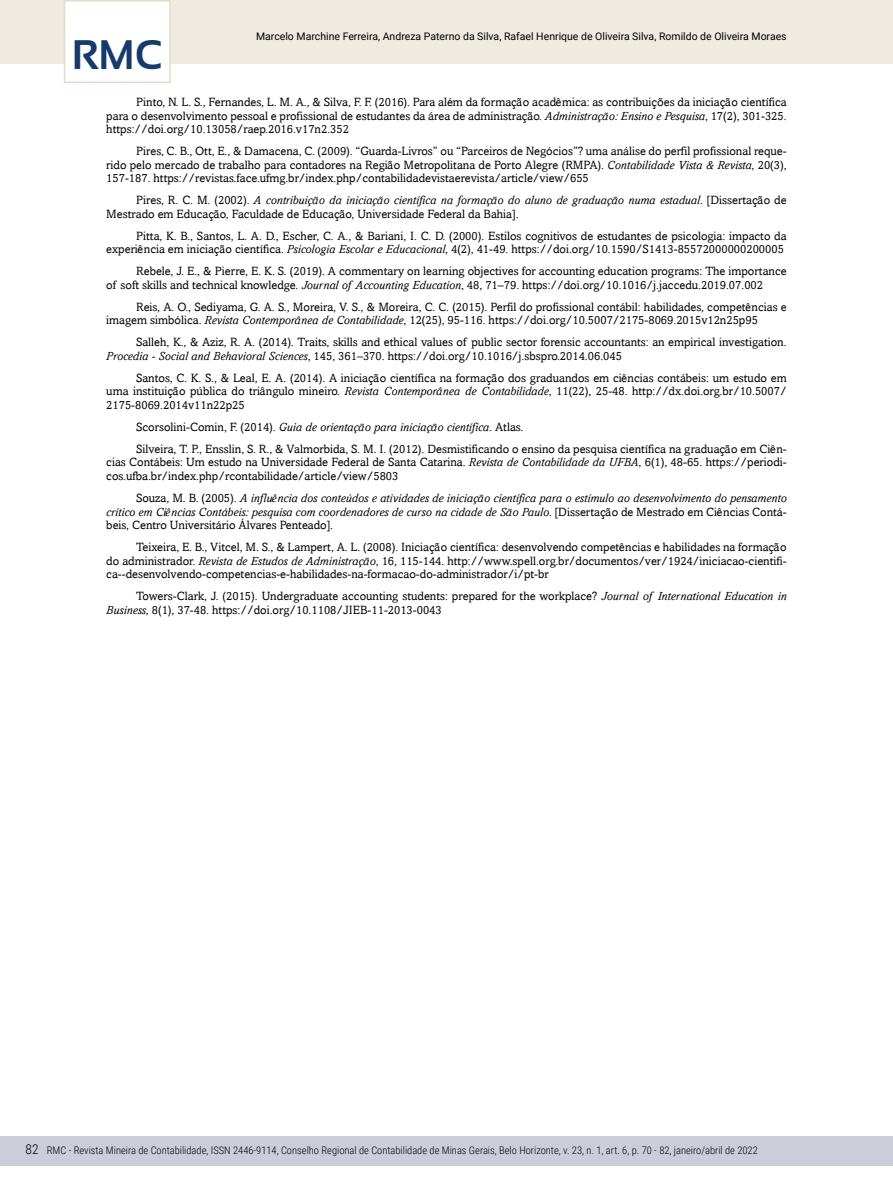
<style>
.page{position:relative;width:893px;height:1191px;background:#fff}
.page>*{position:absolute;margin:0;border:0;box-sizing:border-box;transform-origin:0 0}
.t1{font:700 41.25px "Sansation";color:#143b6b}
.t2{font:300 13.5px "Roboto Condensed";color:#000}
.t3{font:12px/13.5px "Amasis";color:#000}
.t4{font:italic 12px/13.5px "Amasis";color:#000;text-align:justify}
.t5{font:300 10.5px "Roboto Condensed";color:#000}
.t6{font:10.5px "Roboto";color:#000}
.s1{font-style:italic}
.s2{font-style:normal}
</style>
<div class="page">
<hr style="left:892px;top:0;width:1px;height:106px;background:#efebe1">
<hr style="left:892px;top:1064px;width:1px;height:127px;background:#143b6b">
<div style="left:0;top:1135px;width:893px;height:30px;background:#cdcdda"></div>
<div style="left:0;top:0;width:893px;height:64px;background:#efebe1"></div>
<div style="left:64px;top:0;width:107px;height:83px;background:#fff;border:2px solid #e4dcca"></div>
<h1 class="t1" style="left:72px;top:32px;width:92px">RMC</h1>
<p class="t6" style="left:256px;top:29px;width:532px">Marcelo Marchine Ferreira, Andreza Paterno da Silva, Rafael Henrique de Oliveira Silva, Romildo de Oliveira Moraes</p>
<p class="t3" style="left:106px;top:95px;width:682px;text-align:justify;text-indent:30px">Pinto, N. L. S., Fernandes, L. M. A., &amp; Silva, F. F. (2016). Para além da formação acadêmica: as contribuições da iniciação científica para o desenvolvimento pessoal e profissional de estudantes da área de administração. <span class="s1">Administração: Ensino e Pesquisa</span>, 17(2), 301-325. https://doi.org/10.13058/raep.2016.v17n2.352</p>
<p class="t3" style="left:106px;top:144px;width:682px;text-align:justify;text-indent:30px">Pires, C. B., Ott, E., &amp; Damacena, C. (2009). “Guarda-Livros” ou “Parceiros de Negócios”? uma análise do perfil profissional reque&shy;rido pelo mercado de trabalho para contadores na Região Metropolitana de Porto Alegre (RMPA). <span class="s1">Contabilidade Vista &amp; Revista</span>, 20(3), 157-187. https://revistas.face.ufmg.br/index.php/contabilidadevistaerevista/article/view/655</p>
<p class="t3" style="left:106px;top:193px;width:682px;text-indent:30px">Pires, R. C. M. (2002). <span class="s1">A contribuição da iniciação científica na formação do aluno de graduação numa estadual</span>. [Dissertação de<br>Mestrado em Educação, Faculdade de Educação, Universidade Federal da Bahia].</p>
<p class="t3" style="left:106px;top:229px;width:682px;text-align:right">Pitta, K. B., Santos, L. A. D., Escher, C. A., &amp; Bariani, I. C. D. (2000). Estilos cognitivos de estudantes de psicologia: impacto da experiência em iniciação científica. <span class="s1">Psicologia Escolar e Educacional</span>, 4(2), 41-49. https://doi.org/10.1590/S1413-85572000000200005</p>
<p class="t3" style="left:106px;top:264px;width:682px;text-indent:30px">Rebele, J. E., &amp; Pierre, E. K. S. (2019). A commentary on learning objectives for accounting education programs: The importance of soft skills and technical knowledge. <span class="s1">Journal of Accounting Education</span>, 48, 71–79. https://doi.org/10.1016/j.jaccedu.2019.07.002</p>
<p class="t3" style="left:106px;top:300px;width:682px;text-indent:30px">Reis, A. O., Sediyama, G. A. S., Moreira, V. S., &amp; Moreira, C. C. (2015). Perfil do profissional contábil: habilidades, competências e imagem simbólica. <span class="s1">Revista Contemporânea de Contabilidade</span>, 12(25), 95-116. https://doi.org/10.5007/2175-8069.2015v12n25p95</p>
<p class="t3" style="left:106px;top:335px;width:682px;text-indent:30px">Salleh, K., &amp; Aziz, R. A. (2014). Traits, skills and ethical values of public sector forensic accountants: an empirical investigation.<br><span class="s1">Procedia - Social and Behavioral Sciences</span>, 145, 361–370. https://doi.org/10.1016/j.sbspro.2014.06.045</p>
<p class="t3" style="left:106px;top:371px;width:682px;text-align:justify;text-indent:30px">Santos, C. K. S., &amp; Leal, E. A. (2014). A iniciação científica na formação dos graduandos em ciências contábeis: um estudo em uma instituição pública do triângulo mineiro. <span class="s1">Revista Contemporânea de Contabilidade</span>, 11(22), 25-48. http://dx.doi.org.br/10.5007/ 2175-8069.2014v11n22p25</p>
<p class="t3" style="left:136px;top:416px;width:652px;line-height:22px">Scorsolini-Comin, F. (2014). <span class="s1">Guia de orientação para iniciação científica</span>. Atlas.<br>Silveira, T. P., Ensslin, S. R., &amp; Valmorbida, S. M. I. (2012). Desmistificando o ensino da pesquisa científica na graduação em Ciên-</p>
<p class="t3" style="left:106px;top:455px;width:682px">cias Contábeis: Um estudo na Universidade Federal de Santa Catarina. <span class="s1">Revista de Contabilidade da UFBA</span>, 6(1), 48-65. https://periodi&shy;cos.ufba.br/index.php/rcontabilidade/article/view/5803</p>
<p class="t4" style="left:106px;top:491px;width:682px;text-indent:30px"><span class="s2">Souza, M. B. (2005).</span> A influência dos conteúdos e atividades de iniciação científica para o estímulo ao desenvolvimento do pensamento crítico em Ciências Contábeis: pesquisa com coordenadores de curso na cidade de São Paulo<span class="s2">. [Dissertação de Mestrado em Ciências Contá&shy;beis, Centro Universitário Álvares Penteado].</span></p>
<p class="t3" style="left:106px;top:540px;width:682px;text-align:justify;text-indent:30px">Teixeira, E. B., Vitcel, M. S., &amp; Lampert, A. L. (2008). Iniciação científica: desenvolvendo competências e habilidades na formação do administrador. <span class="s1">Revista de Estudos de Administração</span>, 16, 115-144. http://www.spell.org.br/documentos/ver/1924/iniciacao-cientifi&shy;ca--desenvolvendo-competencias-e-habilidades-na-formacao-do-administrador/i/pt-br</p>
<p class="t3" style="left:106px;top:589px;width:682px;text-indent:30px">Towers-Clark, J. (2015). Undergraduate accounting students: prepared for the workplace? <span class="s1">Journal of International Education in<br>Business</span>, 8(1), 37-48. https://doi.org/10.1108/JIEB-11-2013-0043</p>
<p class="t2" style="left:26px;top:1140px;width:15px">82</p>
<p class="t5" style="left:47px;top:1143px;width:712px">RMC - Revista Mineira de Contabilidade, ISSN 2446-9114, Conselho Regional de Contabilidade de Minas Gerais, Belo Horizonte, v. 23, n. 1, art. 6, p. 70 - 82, janeiro/abril de 2022</p>
</div>
